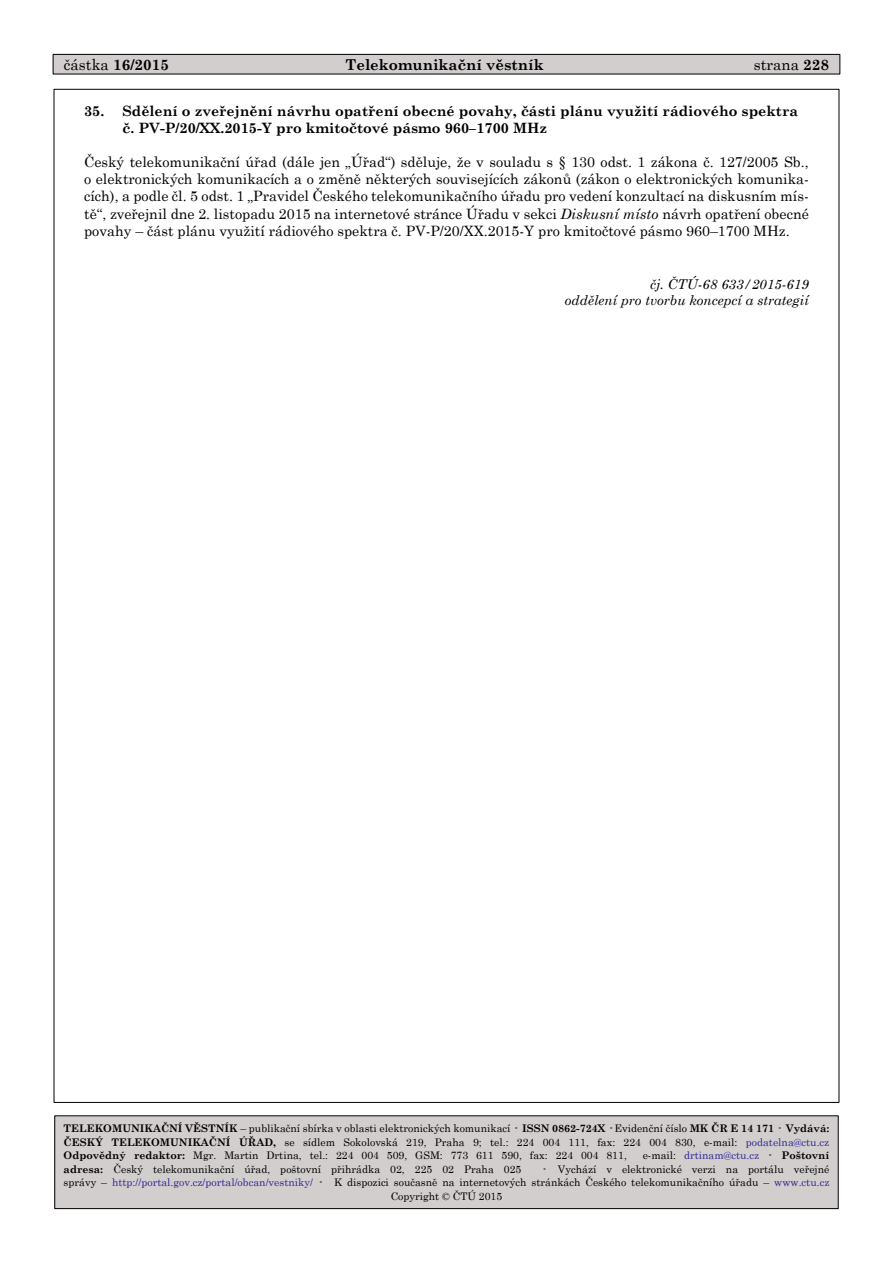
<style>
.page{position:relative;width:893px;height:1263px;background:#fff}
.page>*{position:absolute;margin:0;border:0;box-sizing:border-box;transform-origin:0 0}
.t1{font:700 15px "Century Schoolbook";color:#000}
.t2{font:15px "Century Schoolbook";color:#000}
.t3{font:14.25px/17.1px "Century Schoolbook";color:#000;text-align:justify}
.t4{font:700 14.25px/17.1px "Century Schoolbook";color:#000}
.t5{font:italic 13.5px/16.2px "Century Schoolbook";color:#000;text-align:right}
.t6{font:10.5px/13.5px "Century Schoolbook";color:#000;text-align:justify}
.t7{font:10.5px "Century Schoolbook";color:#302795}
.s1{font-weight:400}
.s2{font-weight:700}
.s3{font-style:italic}
.s4{color:#666}
.s5{color:#302795}
.s6{color:#000}
.s7{font-weight:700;color:#000}
</style>
<div class="page">
<div style="left:53px;top:54px;width:787px;height:20px;background:#d2cecd"></div>
<div style="left:53px;top:54px;width:787px;height:20px;border:1px solid #000"></div>
<div style="left:55px;top:1116px;width:783px;height:92px;background:#d2cecd"></div>
<div style="left:54px;top:1115px;width:785px;height:94px;border:1px solid #000"></div>
<h1 class="t1" style="left:64px;top:53px;width:107px"><span class="s1">částka</span> 16/2015</h1>
<h1 class="t1" style="left:346px;top:53px;width:200px">Telekomunikační věstník</h1>
<h1 class="t2" style="left:754px;top:52px;width:77px">strana <span class="s2">228</span></h1>
<h2 class="t4" style="left:122px;top:102px;width:677px;text-indent:-38px">35. Sdělení o zveřejnění návrhu opatření obecné povahy, části plánu využití rádiového spektra č. PV-P/20/XX.2015-Y pro kmitočtové pásmo 960–1700 MHz</h2>
<p class="t3" style="left:84px;top:152px;width:726px">Český telekomunikační úřad (dále jen „Úřad“) sděluje, že v souladu s § 130 odst. 1 zákona č. 127/2005 Sb., o elektronických komunikacích a o změně některých souvisejících zákonů (zákon o elektronických komunika&shy;cích), a podle čl. 5 odst. 1 „Pravidel Českého telekomunikačního úřadu pro vedení konzultací na diskusním mís&shy;tě“, zveřejnil dne 2. listopadu 2015 na internetové stránce Úřadu v sekci <span class="s3">Diskusní místo</span> návrh opatření obecné povahy – část plánu využití rádiového spektra č. PV-P/20/XX.2015-Y pro kmitočtové pásmo 960–1700 MHz.</p>
<p class="t5" style="left:565px;top:275px;width:245px">čj. ČTÚ-68 633/2015-619<br>oddělení pro tvorbu koncepcí a strategií</p>
<p class="t6" style="left:64px;top:1121px;width:767px"><span class="s2">TELEKOMUNIKAČNÍ VĚSTNÍK</span> – publikační sbírka v oblasti elektronických komunikací <span class="s4">•</span> <span class="s2">ISSN 0862-724X</span> <span class="s4">•</span>Evidenční číslo <span class="s2">MK ČR E 14 171</span> <span class="s4">•</span> <span class="s2">Vydává:<br>ČESKÝ TELEKOMUNIKAČNÍ ÚŘAD,</span> se sídlem Sokolovská 219, Praha 9; tel.: 224 004 111, fax: 224 004 830, e-mail: <span class="s5">podatelna@ctu.cz </span><span class="s2">Odpovědný redaktor:</span> Mgr. Martin Drtina, tel.: 224 004 509, GSM: 773 611 590, fax: 224 004 811,</p>
<p class="t7" style="left:643px;top:1147px;width:188px"><span class="s6">e-mail:</span> drtinam@ctu.cz <span class="s4">•</span> <span class="s7">Poštovní</span></p>
<p class="t6" style="left:64px;top:1161px;width:459px"><span class="s2">adresa:</span> Český telekomunikační úřad, poštovní přihrádka 02, 225 02 Praha 025</p>
<p class="t6" style="left:541px;top:1161px;width:289px"><span class="s4">•</span> Vychází v elektronické verzi na portálu veřejné</p>
<p class="t6" style="left:64px;top:1175px;width:767px">správy – <span class="s5">http://portal.gov.cz/portal/obcan/vestniky/</span> <span class="s4">•</span> K dispozici současně na internetových stránkách Českého telekomunikačního úřadu – <span class="s5">www.ctu.cz</span></p>
<p class="t6" style="left:391px;top:1188px;width:113px">Copyright © ČTÚ 2015</p>
</div>
